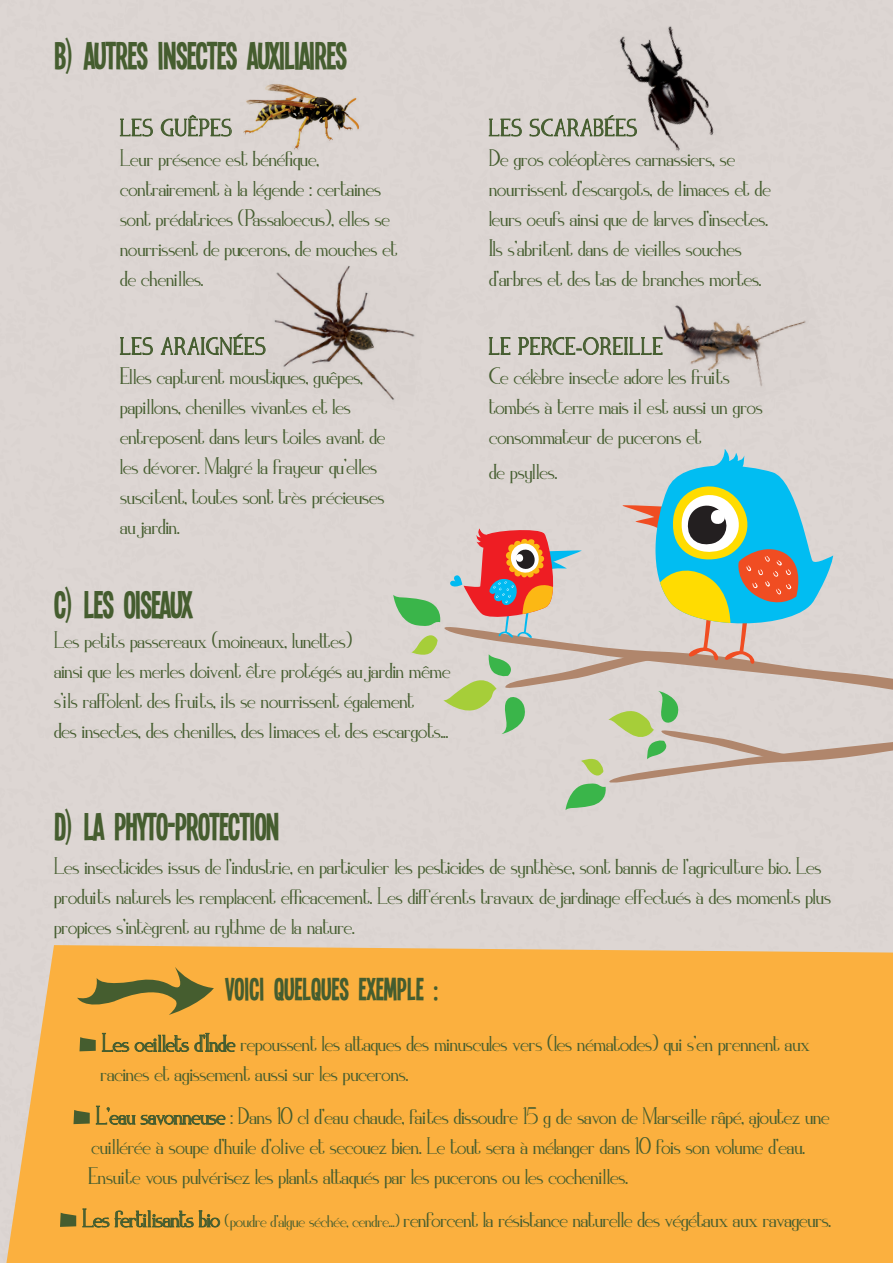
<style>
.page{position:relative;width:893px;height:1263px;background:#fff}
.page>*{position:absolute;margin:0;border:0;box-sizing:border-box;transform-origin:0 0}
.t1{font:42px "Single Sleeve";letter-spacing:-.02em;color:#455d2f}
.t2{font:34.5px "Single Sleeve";color:#455d2f}
.t3{font:21px/30px "Zorus Serif";color:#455d2f}
.s1{font-size:22.5px}
.s2{font-size:16.5px}
</style>
<div class="page">
<svg style="left:120px;top:118px;width:33px;height:19px"></svg>
<svg style="left:161px;top:114px;width:68px;height:23px;background:#b2b4a5"></svg>
<svg style="left:120px;top:337px;width:33px;height:18px"></svg>
<svg style="left:161px;top:333px;width:79px;height:22px;background:#aeb1a1"></svg>
<svg style="left:488px;top:118px;width:34px;height:19px"></svg>
<svg style="left:529px;top:115px;width:58px;height:22px"></svg>
<svg style="left:488px;top:337px;width:23px;height:18px"></svg>
<svg style="left:517px;top:337px;width:133px;height:18px;background:#aaad9c"></svg>
<img style="left:229px;top:72px;width:143px;height:88px">
<img style="left:240px;top:253px;width:191px;height:154px">
<img style="left:587px;top:0;width:158px;height:177px">
<img style="left:650px;top:263px;width:183px;height:155px">
<svg style="left:393px;top:449px;width:500px;height:361px;background:#c7c8be"></svg>
<div style="left:6px;top:945px;width:887px;height:318px;background:#fbb03f"></div>
<svg style="left:77px;top:967px;width:137px;height:48px;background:#c09539"></svg>
<svg style="left:80px;top:1037px;width:16px;height:14px"></svg>
<svg style="left:102px;top:1032px;width:134px;height:20px;background:#c5973a"></svg>
<svg style="left:74px;top:1110px;width:16px;height:14px"></svg>
<svg style="left:96px;top:1105px;width:130px;height:21px;background:#cd9a3a"></svg>
<svg style="left:60px;top:1213px;width:16px;height:14px"></svg>
<svg style="left:82px;top:1208px;width:138px;height:20px;background:#c5973a"></svg>
<h1 class="t1" style="left:54px;top:31px;width:294px">B) AUTRES INSECTES AUXILIAIRES</h1>
<p class="t3" style="left:120px;top:111px;width:279px">LES GUÊPES<br>Leur présence est bénéfique, contrairement à la légende : certaines sont prédatrices (Passaloecus), elles se nourrissent de pucerons, de mouches et de chenilles.</p>
<p class="t3" style="left:120px;top:330px;width:267px">LES ARAIGNÉES<br>Elles capturent moustiques, guêpes, papillons, chenilles vivantes et les entreposent dans leurs toiles avant de les dévorer. Malgré la frayeur qu’elles suscitent, toutes sont très précieuses au jardin.</p>
<h1 class="t1" style="left:54px;top:581px;width:140px">C) LES OISEAUX</h1>
<p class="t3" style="left:54px;top:623px;width:398px">Les petits passereaux (moineaux, lunettes)<br>ainsi que les merles doivent être protégés au jardin même s’ils raffolent des fruits, ils se nourrissent également<br>des insectes, des chenilles, des limaces et des escargots...</p>
<p class="t3" style="left:489px;top:111px;width:283px">LES SCARABÉES<br>De gros coléoptères carnassiers, se nourrissent d’escargots, de limaces et de leurs oeufs ainsi que de larves d’insectes.<br>Ils s’abritent dans de vieilles souches d’arbres et des tas de branches mortes.</p>
<p class="t3" style="left:489px;top:330px;width:275px">LE PERCE-OREILLE<br>Ce célèbre insecte adore les fruits tombés à terre mais il est aussi un gros consommateur de pucerons et</p>
<p class="t3" style="left:489px;top:454px;width:70px">de psylles.</p>
<h1 class="t1" style="left:54px;top:803px;width:227px">D) LA PHYTO-PROTECTION</h1>
<p class="t3" style="left:54px;top:850px;width:778px">Les insecticides issus de l’industrie, en particulier les pesticides de synthèse, sont bannis de l’agriculture bio. Les produits naturels les remplacent efficacement. Les différents travaux de jardinage effectués à des moments plus propices s’intègrent au rythme de la nature.</p>
<h2 class="t2" style="left:226px;top:969px;width:214px">VOICI QUELQUES EXEMPLE :</h2>
<p class="t3" style="left:101px;top:1027px;width:711px"><span class="s1">Les oeillets d’Inde</span> repoussent les attaques des minuscules vers (les nématodes) qui s’en prennent aux racines et agissement aussi sur les pucerons.</p>
<p class="t3" style="left:89px;top:1099px;width:742px;text-indent:7px"><span class="s1">L’eau savonneuse</span> : Dans 10 cl d’eau chaude, faites dissoudre 15 g de savon de Marseille râpé, ajoutez une cuillérée à soupe d’huile d’olive et secouez bien. Le tout sera à mélanger dans 10 fois son volume d’eau.<br>Ensuite vous pulvérisez les plants attaqués par les pucerons ou les cochenilles.</p>
<p class="t3" style="left:83px;top:1202px;width:750px"><span class="s1">Les fertilisants bio</span> <span class="s2">(poudre d’algue séchée, cendre...)</span> renforcent la résistance naturelle des végétaux aux ravageurs.</p>
</div>
